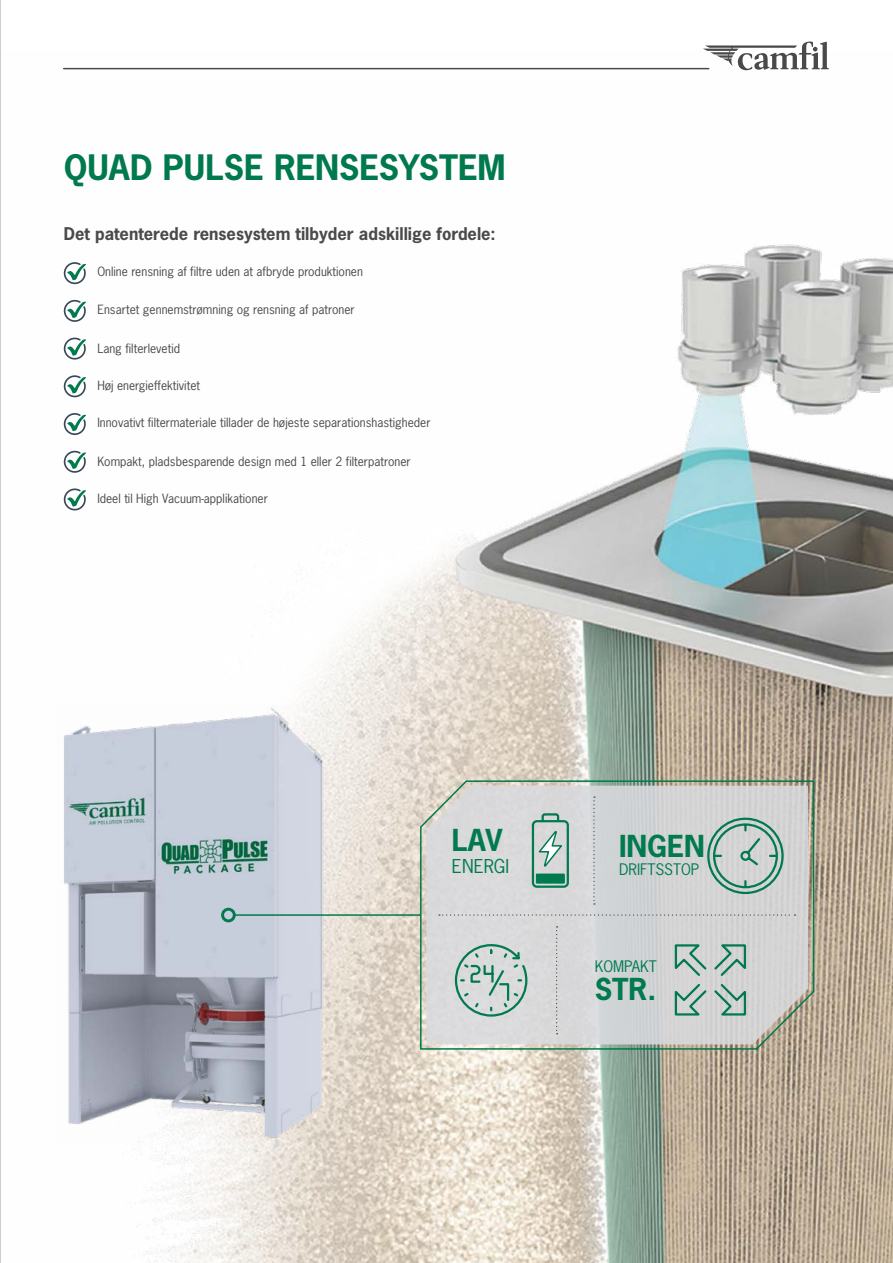
<style>
.page{position:relative;width:893px;height:1263px;background:#fff}
.page>*{position:absolute;margin:0;border:0;box-sizing:border-box;transform-origin:0 0}
.t1{font:700 33px "News Gothic Std";letter-spacing:-.005em;color:#007a4e}
.t2{font:700 28.5px "News Gothic Std";color:#007a4e}
.t3{font:18px "News Gothic Std";color:#007a4e}
.t4{font:700 16.5px "News Gothic Std";color:#4a4a49}
.t5{font:15px "News Gothic Std";color:#007a4e}
.t6{font:12px "News Gothic Std";color:#4a4a49}
</style>
<div class="page">
<svg style="left:703px;top:42px;width:124px;height:9px"></svg>
<img style="left:63px;top:51px;width:830px;height:1212px">
<svg style="left:63px;top:260px;width:24px;height:25px"></svg>
<svg style="left:63px;top:298px;width:24px;height:25px"></svg>
<svg style="left:63px;top:335px;width:24px;height:25px"></svg>
<svg style="left:63px;top:411px;width:24px;height:25px"></svg>
<svg style="left:63px;top:486px;width:24px;height:25px"></svg>
<svg style="left:63px;top:373px;width:24px;height:25px"></svg>
<svg style="left:63px;top:449px;width:24px;height:25px"></svg>
<img style="left:63px;top:706px;width:267px;height:438px">
<svg style="left:419px;top:779px;width:396px;height:271px;background:#cfd0cf"></svg>
<hr style="left:234px;top:914px;width:187px;height:2px;background:#007a4e">
<div style="left:221px;top:908px;width:15px;height:14px;border:3px solid #007a4e;border-radius:50%"></div>
<svg style="left:454px;top:943px;width:75px;height:75px;background:#b7cac5"></svg>
<svg style="left:674px;top:943px;width:73px;height:74px;background:#adc2bb"></svg>
<div style="left:532px;top:820px;width:37px;height:68px;border:2px solid #007a4e;border-radius:4px"></div>
<div style="left:536px;top:873px;width:29px;height:11px;background:#007a4e"></div>
<svg style="left:540px;top:812px;width:20px;height:11px"></svg>
<svg style="left:536px;top:830px;width:28px;height:38px"></svg>
<svg style="left:706px;top:816px;width:79px;height:79px;background:#adc2bb"></svg>
<hr style="left:0;top:0;width:1px;height:1263px;background:#9d9d9c">
<h1 class="t1" style="left:64px;top:146px;width:443px">QUAD PULSE RENSESYSTEM</h1>
<h3 class="t4" style="left:64px;top:223px;width:433px">Det patenterede rensesystem tilbyder adskillige fordele:</h3>
<p class="t6" style="left:97px;top:264px;width:267px">Online rensning af filtre uden at afbryde produktionen</p>
<p class="t6" style="left:97px;top:302px;width:259px">Ensartet gennemstrømning og rensning af patroner</p>
<p class="t6" style="left:97px;top:340px;width:84px">Lang filterlevetid</p>
<p class="t6" style="left:97px;top:378px;width:104px">Høj energieffektivitet</p>
<p class="t6" style="left:97px;top:415px;width:335px">Innovativt filtermateriale tillader de højeste separationshastigheder</p>
<p class="t6" style="left:97px;top:453px;width:315px">Kompakt, pladsbesparende design med 1 eller 2 filterpatroner</p>
<p class="t6" style="left:97px;top:490px;width:172px">Ideel til High Vacuum-applikationer</p>
<h2 class="t2" style="left:452px;top:821px;width:52px">LAV</h2>
<h3 class="t3" style="left:452px;top:854px;width:59px">ENERGI</h3>
<h2 class="t2" style="left:619px;top:828px;width:87px">INGEN</h2>
<p class="t5" style="left:619px;top:860px;width:82px">DRIFTSSTOP</p>
<p class="t5" style="left:595px;top:956px;width:64px">KOMPAKT</p>
<h2 class="t2" style="left:595px;top:970px;width:63px">STR.</h2>
</div>
